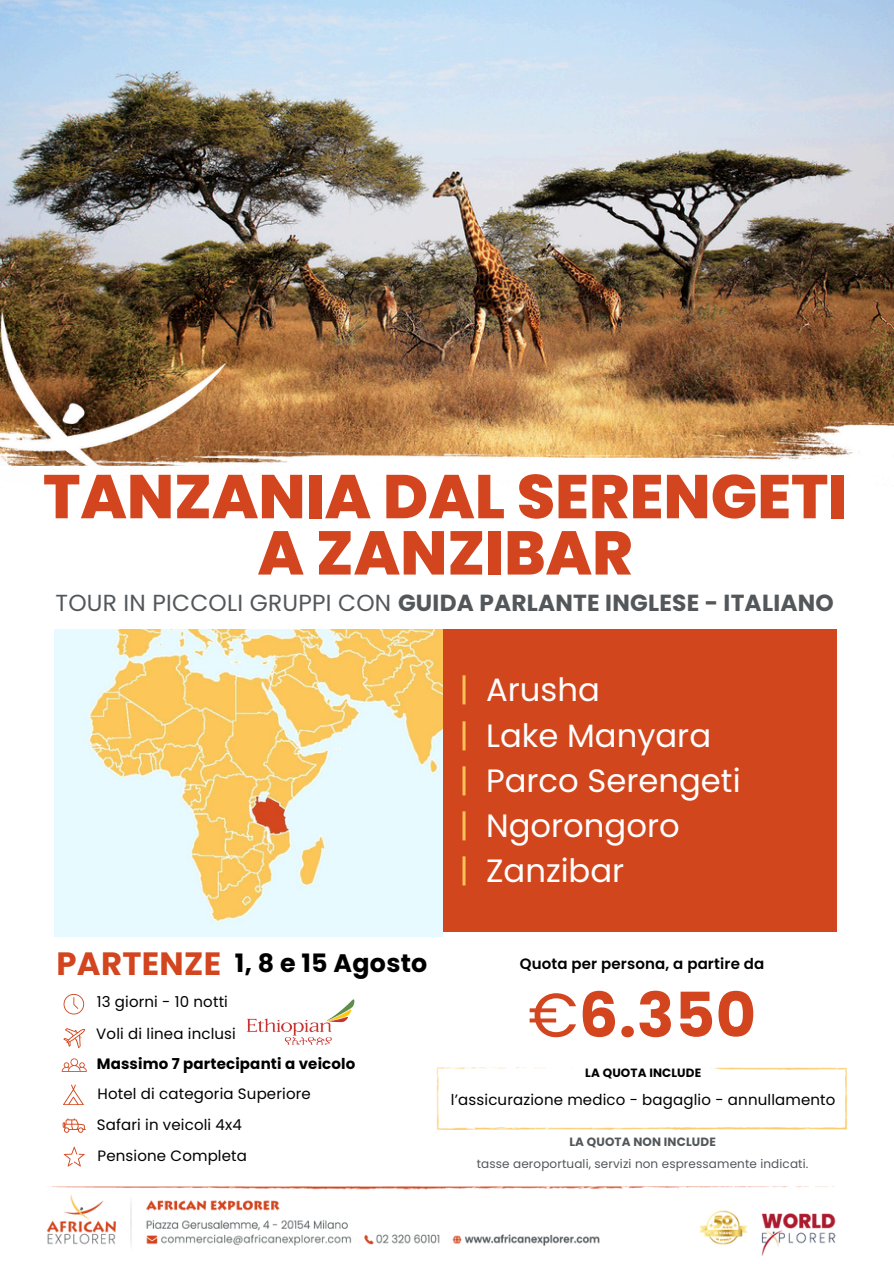
<style>
.page{position:relative;width:894px;height:1264px;background:#fff}
.page>*{position:absolute;margin:0;border:0;box-sizing:border-box;transform-origin:0 0}
.t1{font:700 61.8px "Poppins";color:#d2451e}
.t2{font:800 61.65px/56.2px "Poppins";color:#d2451e;text-align:center}
.t3{font:32.25px/45px "Poppins";color:#fff}
.t4{font:700 32.25px "Poppins";letter-spacing:.01em;color:#d2451e}
.t5{font:700 25.35px "Poppins";letter-spacing:.01em;color:#000}
.t6{font:700 23.25px "Poppins";letter-spacing:.01em;color:#53575a}
.t7{font:15px "Poppins";letter-spacing:.01em;color:#000}
.t8{font:700 15px "Poppins";letter-spacing:.01em;color:#000}
.t9{font:600 15px "Poppins";letter-spacing:.01em;color:#000}
.t10{font:12px "Poppins";letter-spacing:.01em;color:#53575a}
.t11{font:700 12px "Poppins";letter-spacing:.01em;color:#53575a}
.t12{font:700 12px "Poppins";letter-spacing:.01em;color:#000}
.s1{font-weight:400}
.s2{color:#fcc458}
.s3{color:#fdfdfd}
</style>
<div class="page">
<div style="left:442px;top:629px;width:394px;height:303px;background:#d2461d"></div>
<img style="left:0;top:0;width:893px;height:311px">
<img style="left:55px;top:629px;width:387px;height:307px">
<img style="left:46px;top:1186px;width:790px;height:68px">
<img style="left:0;top:311px;width:893px;height:155px">
<img style="left:436px;top:1067px;width:411px;height:62px">
<svg style="left:63px;top:1028px;width:22px;height:21px"></svg>
<svg style="left:64px;top:994px;width:20px;height:20px"></svg>
<svg style="left:62px;top:1058px;width:24px;height:13px"></svg>
<svg style="left:63px;top:1118px;width:23px;height:14px"></svg>
<svg style="left:63px;top:1084px;width:21px;height:20px"></svg>
<svg style="left:64px;top:1146px;width:21px;height:20px"></svg>
<img style="left:247px;top:999px;width:108px;height:46px">
<h1 class="t2" style="left:43px;top:468px;width:805px">TANZANIA DAL SERENGETI<br>A ZANZIBAR</h1>
<h5 class="t6" style="left:56px;top:586px;width:779px"><span class="s1">TOUR IN PICCOLI GRUPPI CON</span> GUIDA PARLANTE INGLESE - ITALIANO</h5>
<p class="t3" style="left:459px;top:667px;width:282px"><span class="s2">|</span> <span class="s3">Arusha<br></span><span class="s2">|</span> Lake Manyara<br><span class="s2">|</span> Parco Serengeti <span class="s2">|</span></p>
<p class="t3" style="left:459px;top:802px;width:222px;text-indent:27px">Ngorongoro <span class="s2">|</span> Zanzibar</p>
<h4 class="t4" style="left:56px;top:940px;width:166px">PARTENZE</h4>
<p class="t5" style="left:235px;top:945px;width:194px">1, 8 e 15 Agosto</p>
<p class="t7" style="left:97px;top:991px;width:133px">13 giorni - 10 notti</p>
<p class="t7" style="left:96px;top:1023px;width:141px">Voli di linea inclusi</p>
<p class="t8" style="left:97px;top:1052px;width:260px">Massimo 7 partecipanti a veicolo</p>
<p class="t7" style="left:98px;top:1083px;width:215px">Hotel di categoria Superiore</p>
<p class="t7" style="left:97px;top:1114px;width:147px">Safari in veicoli 4x4</p>
<p class="t7" style="left:98px;top:1145px;width:151px">Pensione Completa</p>
<h6 class="t9" style="left:519px;top:953px;width:246px">Quota per persona, a partire da</h6>
<p class="t1" style="left:528px;top:971px;width:229px"><span class="s1">€</span>6.350</p>
<p class="t12" style="left:585px;top:1064px;width:117px">LA QUOTA INCLUDE</p>
<h3 class="t7" style="left:451px;top:1089px;width:386px">l’assicurazione medico - bagaglio - annullamento</h3>
<p class="t11" style="left:569px;top:1133px;width:148px">LA QUOTA NON INCLUDE</p>
<h2 class="t10" style="left:476px;top:1155px;width:333px">tasse aeroportuali, servizi non espressamente indicati.</h2>
</div>
